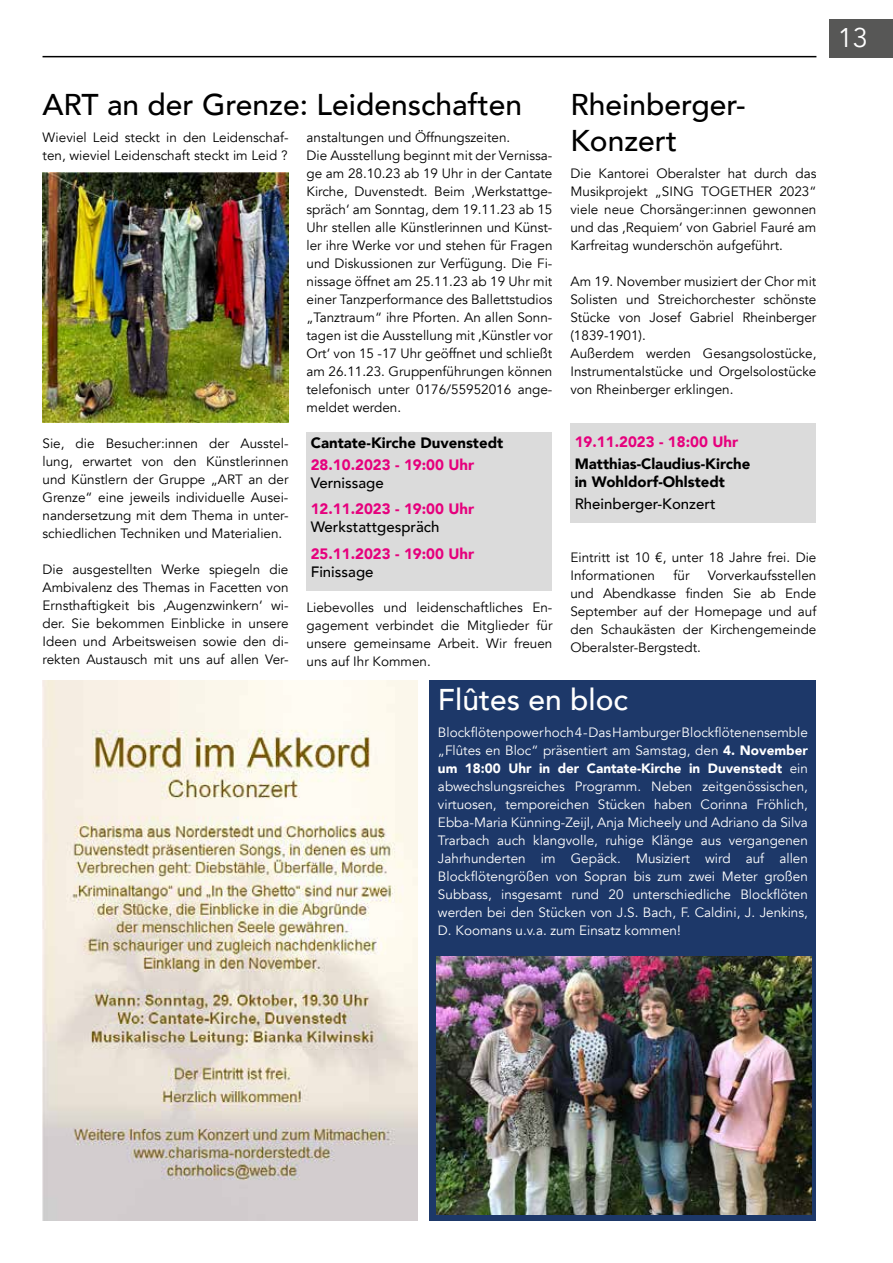
<style>
.page{position:relative;width:893px;height:1263px;background:#fff}
.page>*{position:absolute;margin:0;border:0;box-sizing:border-box;transform-origin:0 0}
.t1{font:500 30px/36px "Avenir";color:#000}
.t2{font:500 30px "Avenir";color:#fff}
.t3{font:27px "Avenir";color:#fff}
.t4{font:900 15px "Avenir";color:#e6007d}
.t5{font:900 15px/18px "Avenir";color:#000}
.t6{font:500 15px "Avenir";color:#000}
.t7{font:13.5px/18px "Avenir";color:#000;text-align:justify}
.t8{font:13.5px/18px "Avenir";color:#fff;text-align:justify}
.s1{font-weight:900}
</style>
<div class="page">
<hr style="left:43px;top:56px;width:773px;height:1px;background:#000">
<div style="left:829px;top:19px;width:64px;height:38px;background:#575756"></div>
<div style="left:306px;top:433px;width:246px;height:24px;background:#dbdbdb"></div>
<div style="left:306px;top:455px;width:246px;height:25px;background:#dbdbdb"></div>
<div style="left:306px;top:473px;width:246px;height:28px;background:#dbdbdb"></div>
<div style="left:306px;top:499px;width:246px;height:29px;background:#dbdbdb"></div>
<div style="left:306px;top:517px;width:246px;height:29px;background:#dbdbdb"></div>
<div style="left:306px;top:535px;width:246px;height:34px;background:#dbdbdb"></div>
<div style="left:306px;top:562px;width:246px;height:28px;background:#dbdbdb"></div>
<div style="left:570px;top:423px;width:246px;height:33px;background:#dbdbdb"></div>
<div style="left:570px;top:454px;width:246px;height:43px;background:#dbdbdb"></div>
<div style="left:570px;top:494px;width:246px;height:28px;background:#dbdbdb"></div>
<img style="left:43px;top:172px;width:245px;height:250px">
<img style="left:43px;top:680px;width:375px;height:540px">
<div style="left:429px;top:680px;width:387px;height:540px;background:#1d3869"></div>
<img style="left:436px;top:957px;width:375px;height:257px">
<h1 class="t1" style="left:43px;top:85px;width:481px">ART an der Grenze: Leidenschaften</h1>
<p class="t7" style="left:43px;top:128px;width:247px">Wieviel Leid steckt in den Leidenschaf&shy;ten, wieviel Leidenschaft steckt im Leid ?</p>
<h1 class="t1" style="left:570px;top:85px;width:177px">Rheinberger-<br>Konzert</h1>
<p class="t7" style="left:570px;top:164px;width:247px">Die Kantorei Oberalster hat durch das Musikprojekt „SING TOGETHER 2023“ viele neue Chorsänger:innen gewonnen und das ‚Requiem‘ von Gabriel Fauré am Karfreitag wunderschön aufgeführt.</p>
<p class="t7" style="left:570px;top:272px;width:247px;text-align:left">Am 19. November musiziert der Chor mit Solisten und Streichorchester schönste Stücke von Josef Gabriel Rheinberger (1839-1901).<br>Außerdem werden Gesangsolostücke, Instrumentalstücke und Orgelsolostücke von Rheinberger erklingen.</p>
<p class="t4" style="left:575px;top:428px;width:165px">19.11.2023 - 18:00 Uhr</p>
<p class="t5" style="left:575px;top:454px;width:177px">Matthias-Claudius-Kirche in Wohldorf-Ohlstedt</p>
<p class="t6" style="left:575px;top:491px;width:142px">Rheinberger-Konzert</p>
<p class="t7" style="left:570px;top:549px;width:247px">Eintritt ist 10 €, unter 18 Jahre frei. Die<br>Informationen</p>
<p class="t7" style="left:306px;top:128px;width:247px;text-align:left">anstaltungen und Öffnungszeiten.<br>Die Ausstellung beginnt mit der Vernissa&shy;ge am 28.10.23 ab 19 Uhr in der Cantate Kirche, Duvenstedt. Beim ‚Werkstattge&shy;spräch‘ am Sonntag, dem 19.11.23 ab 15<br>Uhr stellen alle Künstlerinnen und Künst&shy;ler ihre Werke vor und stehen für Fragen und Diskussionen zur Verfügung. Die Fi&shy;nissage öffnet am 25.11.23 ab 19 Uhr mit einer Tanzperformance des Ballettstudios „Tanztraum“ ihre Pforten. An allen Sonn&shy;tagen ist die Ausstellung mit ‚Künstler vor Ort‘ von 15 -17 Uhr geöffnet und schließt am 26.11.23. Gruppenführungen können telefonisch unter 0176/55952016 ange&shy;meldet werden.</p>
<p class="t5" style="left:311px;top:433px;width:194px">Cantate-Kirche Duvenstedt</p>
<p class="t4" style="left:311px;top:452px;width:165px">28.10.2023 - 19:00 Uhr</p>
<p class="t6" style="left:311px;top:470px;width:75px">Vernissage</p>
<p class="t4" style="left:311px;top:496px;width:165px">12.11.2023 - 19:00 Uhr</p>
<p class="t6" style="left:311px;top:514px;width:130px">Werkstattgespräch</p>
<p class="t4" style="left:311px;top:541px;width:165px">25.11.2023 - 19:00 Uhr</p>
<p class="t6" style="left:311px;top:559px;width:64px">Finissage</p>
<p class="t7" style="left:306px;top:598px;width:247px">Liebevolles und leidenschaftliches En&shy;gagement verbindet die Mitglieder für unsere gemeinsame Arbeit. Wir freuen uns auf Ihr Kommen.</p>
<p class="t7" style="left:43px;top:434px;width:247px">Sie, die Besucher:innen der Ausstel&shy;lung, erwartet von den Künstlerinnen und Künstlern der Gruppe „ART an der Grenze“ eine jeweils individuelle Ausei&shy;nandersetzung mit dem Thema in unter&shy;schiedlichen Techniken und Materialien.</p>
<p class="t7" style="left:43px;top:560px;width:247px">Die ausgestellten Werke spiegeln die Ambivalenz des Themas in Facetten von Ernsthaftigkeit bis ‚Augenzwinkern‘ wi&shy;der. Sie bekommen Einblicke in unsere Ideen und Arbeitsweisen sowie den di&shy;rekten Austausch mit uns auf allen Ver-</p>
<p class="t7" style="left:570px;top:567px;width:247px;text-indent:137px">Vorverkaufsstellen und Abendkasse finden Sie ab Ende September auf der Homepage und auf den Schaukästen der Kirchengemeinde Oberalster-Bergstedt.</p>
<h1 class="t2" style="left:438px;top:674px;width:192px">Flûtes en bloc</h1>
<p class="t8" style="left:438px;top:723px;width:371px">Blockflötenpower hoch 4 - Das Hamburger Blockflötenensemble „Flûtes en Bloc“ präsentiert am Samstag, den <span class="s1">4. November um 18:00 Uhr in der Cantate-Kirche in Duvenstedt</span> ein abwechslungsreiches Programm. Neben zeitgenössischen, virtuosen, temporeichen Stücken haben Corinna Fröhlich, Ebba-Maria Künning-Zeijl, Anja Micheely und Adriano da Silva Trarbach auch klangvolle, ruhige Klänge aus vergangenen Jahrhunderten im Gepäck. Musiziert wird auf allen Blockflötengrößen von Sopran bis zum zwei Meter großen Subbass, insgesamt rund 20 unterschiedliche Blockflöten werden bei den Stücken von J.S. Bach, F. Caldini, J. Jenkins, D. Koomans u.v.a. zum Einsatz kommen!</p>
<p class="t7" style="left:673px;top:567px;width:17px">für</p>
<h2 class="t3" style="left:838px;top:22px;width:32px">13</h2>
</div>
